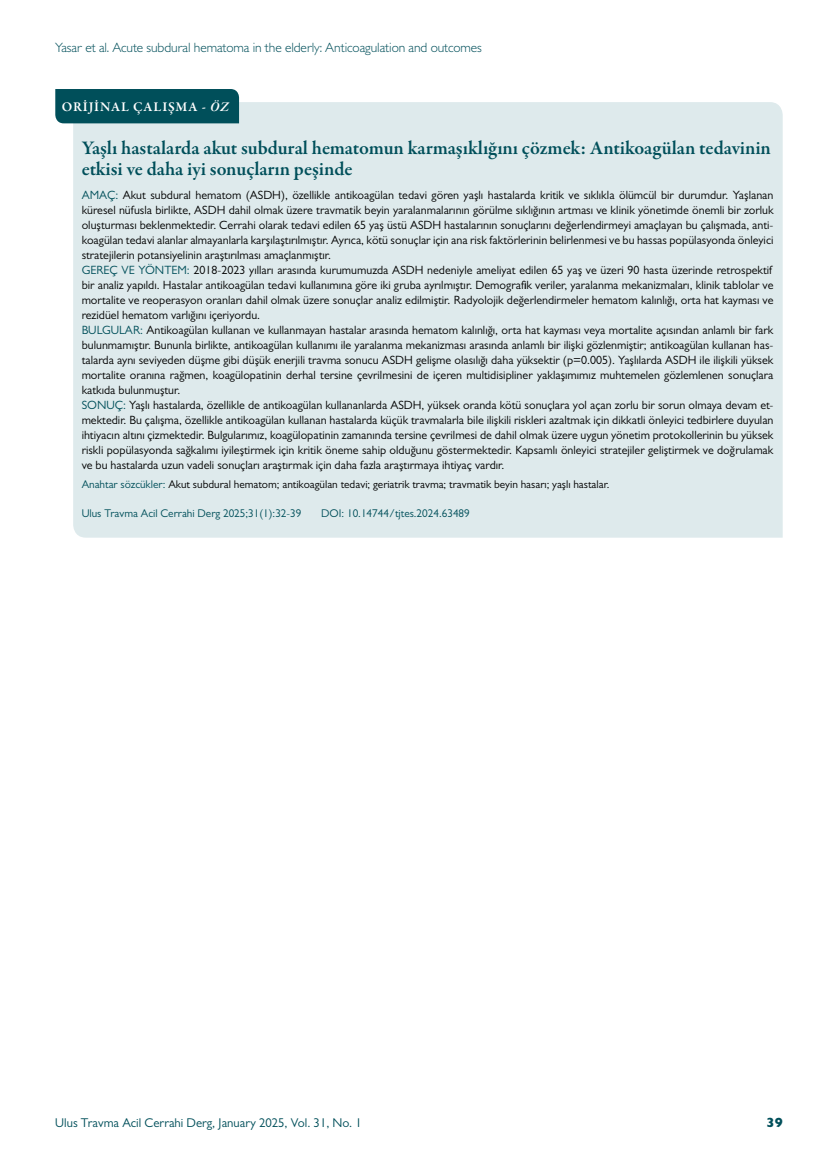
<style>
.page{position:relative;width:838px;height:1170px;background:#fff}
.page>*{position:absolute;margin:0;border:0;box-sizing:border-box;transform-origin:0 0}
.t1{font:600 19.5px/21px "Garamond Premr Pro";color:#004f5a}
.t2{font:300 13.5px "Gill Sans MT Pro";letter-spacing:-.005em;color:#004f5a}
.t3{font:600 13.5px "Garamond Premr Pro";letter-spacing:.06em;color:#fff}
.t4{font:800 13.5px "Gill Sans MT Pro";color:#004f5a}
.t5{font:12.75px "Gill Sans MT Pro";color:#004f5a}
.t6{font:12px/15px "Gill Sans MT Pro";color:#000}
.t7{font:11.25px "Gill Sans MT Pro";color:#000}
.t8{font:11.25px "Gill Sans MT Pro";color:#004f5a}
.s1{font-style:italic}
.s2{color:#004f5a}
</style>
<div class="page">
<div style="left:73px;top:102px;width:709px;height:435px;background:#deeaec"></div>
<div style="left:55px;top:89px;width:184px;height:34px;background:#004f5a"></div>
<p class="t2" style="left:55px;top:39px;width:428px">Yasar et al. Acute subdural hematoma in the elderly: Anticoagulation and outcomes</p>
<p class="t3" style="left:62px;top:99px;width:168px">ORİJİNAL ÇALIŞMA - <span class="s1">ÖZ</span></p>
<h1 class="t1" style="left:82px;top:138px;width:691px">Yaşlı hastalarda akut subdural hematomun karmaşıklığını çözmek: Antikoagülan tedavinin etkisi ve daha iyi sonuçların peşinde</h1>
<p class="t6" style="left:82px;top:187px;width:693px"><span class="s2">AMAÇ:</span> Akut subdural hematom (ASDH), özellikle antikoagülan tedavi gören yaşlı hastalarda kritik ve sıklıkla ölümcül bir durumdur. Yaşlanan küresel nüfusla birlikte, ASDH dahil olmak üzere travmatik beyin yaralanmalarının görülme sıklığının artması ve klinik yönetimde önemli bir zorluk oluşturması beklenmektedir. Cerrahi olarak tedavi edilen 65 yaş üstü ASDH hastalarının sonuçlarını değerlendirmeyi amaçlayan bu çalışmada, anti&shy;koagülan tedavi alanlar almayanlarla karşılaştırılmıştır. Ayrıca, kötü sonuçlar için ana risk faktörlerinin belirlenmesi ve bu hassas popülasyonda önleyici stratejilerin potansiyelinin araştırılması amaçlanmıştır.<br><span class="s2">GEREÇ VE YÖNTEM:</span> 2018-2023 yılları arasında kurumumuzda ASDH nedeniyle ameliyat edilen 65 yaş ve üzeri 90 hasta üzerinde retrospektif bir analiz yapıldı. Hastalar antikoagülan tedavi kullanımına göre iki gruba ayrılmıştır. Demografik veriler, yaralanma mekanizmaları, klinik tablolar ve mortalite ve reoperasyon oranları dahil olmak üzere sonuçlar analiz edilmiştir. Radyolojik değerlendirmeler hematom kalınlığı, orta hat kayması ve rezidüel hematom varlığını içeriyordu.<br><span class="s2">BULGULAR:</span> Antikoagülan kullanan ve kullanmayan hastalar arasında hematom kalınlığı, orta hat kayması veya mortalite açısından anlamlı bir fark bulunmamıştır. Bununla birlikte, antikoagülan kullanımı ile yaralanma mekanizması arasında anlamlı bir ilişki gözlenmiştir; antikoagülan kullanan has&shy;talarda aynı seviyeden düşme gibi düşük enerjili travma sonucu ASDH gelişme olasılığı daha yüksektir (p=0.005). Yaşlılarda ASDH ile ilişkili yüksek mortalite oranına rağmen, koagülopatinin derhal tersine çevrilmesini de içeren multidisipliner yaklaşımımız muhtemelen gözlemlenen sonuçlara katkıda bulunmuştur.<br><span class="s2">SONUÇ:</span> Yaşlı hastalarda, özellikle de antikoagülan kullananlarda ASDH, yüksek oranda kötü sonuçlara yol açan zorlu bir sorun olmaya devam et&shy;mektedir. Bu çalışma, özellikle antikoagülan kullanan hastalarda küçük travmalarla bile ilişkili riskleri azaltmak için dikkatli önleyici tedbirlere duyulan ihtiyacın altını çizmektedir. Bulgularımız, koagülopatinin zamanında tersine çevrilmesi de dahil olmak üzere uygun yönetim protokollerinin bu yüksek riskli popülasyonda sağkalımı iyileştirmek için kritik öneme sahip olduğunu göstermektedir. Kapsamlı önleyici stratejiler geliştirmek ve doğrulamak ve bu hastalarda uzun vadeli sonuçları araştırmak için daha fazla araştırmaya ihtiyaç vardır.</p>
<p class="t7" style="left:82px;top:477px;width:529px"><span class="s2">Anahtar sözcükler:</span> Akut subdural hematom; antikoagülan tedavi; geriatrik travma; travmatik beyin hasarı; yaşlı hastalar.</p>
<p class="t8" style="left:82px;top:506px;width:221px">Ulus Travma Acil Cerrahi Derg 2025;31(1):32-39</p>
<p class="t8" style="left:321px;top:506px;width:150px">DOI: 10.14744/tjtes.2024.63489</p>
<p class="t5" style="left:55px;top:1115px;width:308px">Ulus Travma Acil Cerrahi Derg, January 2025, Vol. 31, No. 1</p>
<p class="t4" style="left:766px;top:1114px;width:18px">39</p>
</div>
